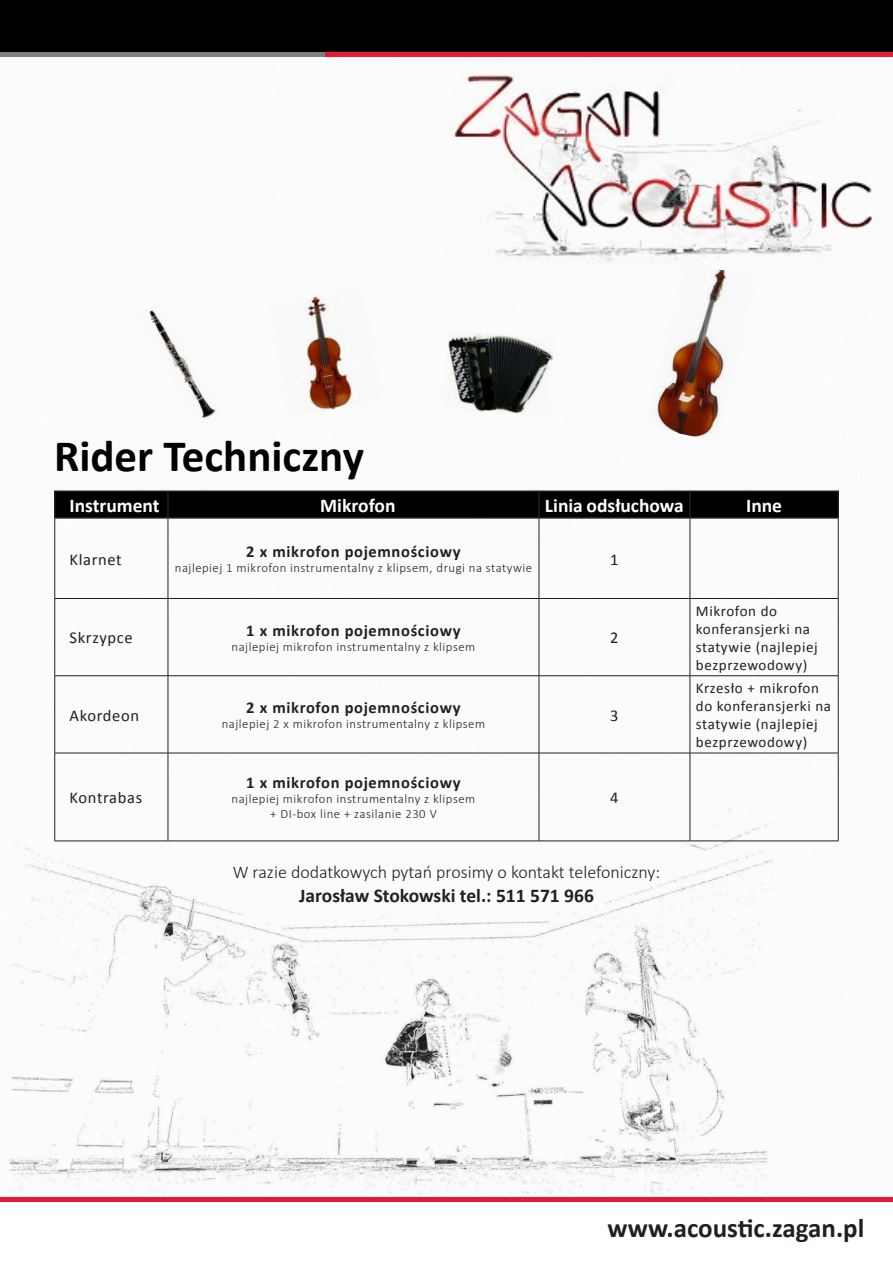
<style>
.page{position:relative;width:893px;height:1263px;background:#fff}
.page>*{position:absolute;margin:0;border:0;box-sizing:border-box;transform-origin:0 0}
.t1{font:700 45px "Calibri";color:#000}
.t2{font:700 27px "Calibri";color:#231f20}
.t3{font:700 19.5px "Calibri";color:#fff}
.t4{font:700 19.5px "Calibri";color:#231f20}
.t5{font:300 18px "Calibri";color:#231f20}
.t6{font:700 16.5px "Calibri";letter-spacing:.04em;color:#231f20}
.t7{font:16.5px "Calibri";letter-spacing:.04em;color:#231f20}
.t8{font:15px/18px "Calibri";letter-spacing:.04em;color:#231f20}
.t9{font:300 12.75px/15.3px "Calibri";letter-spacing:.04em;color:#231f20;text-align:center}
</style>
<div class="page">
<div style="left:0;top:51px;width:326px;height:6px;background:#808080"></div>
<div style="left:326px;top:51px;width:567px;height:6px;background:#e51836"></div>
<div style="left:0;top:1197px;width:893px;height:5px;background:#e51836"></div>
<img style="left:8px;top:743px;width:769px;height:450px">
<img style="left:451px;top:74px;width:423px;height:188px">
<div style="left:0;top:0;width:893px;height:51px;background:#000"></div>
<div style="left:56px;top:492px;width:781px;height:25px;background:#000"></div>
<hr style="left:54px;top:490px;width:114px;height:2px;background:#231f20">
<hr style="left:54px;top:492px;width:2px;height:25px;background:#231f20">
<hr style="left:168px;top:490px;width:371px;height:2px;background:#231f20">
<hr style="left:167px;top:492px;width:2px;height:25px;background:#231f20">
<hr style="left:539px;top:490px;width:151px;height:2px;background:#231f20">
<hr style="left:538px;top:492px;width:2px;height:25px;background:#231f20">
<hr style="left:690px;top:490px;width:149px;height:2px;background:#231f20">
<hr style="left:689px;top:492px;width:2px;height:25px;background:#231f20">
<hr style="left:837px;top:492px;width:2px;height:25px;background:#231f20">
<hr style="left:54px;top:517px;width:114px;height:2px;background:#231f20">
<hr style="left:168px;top:517px;width:371px;height:2px;background:#231f20">
<hr style="left:539px;top:517px;width:151px;height:2px;background:#231f20">
<hr style="left:690px;top:517px;width:149px;height:2px;background:#231f20">
<hr style="left:54px;top:519px;width:1px;height:79px;background:#231f20">
<hr style="left:168px;top:519px;width:1px;height:79px;background:#231f20">
<hr style="left:539px;top:519px;width:1px;height:79px;background:#231f20">
<hr style="left:690px;top:519px;width:1px;height:79px;background:#231f20">
<hr style="left:838px;top:519px;width:1px;height:79px;background:#231f20">
<hr style="left:55px;top:598px;width:113px;height:1px;background:#231f20">
<hr style="left:54px;top:599px;width:1px;height:76px;background:#231f20">
<hr style="left:168px;top:598px;width:371px;height:1px;background:#231f20">
<hr style="left:168px;top:599px;width:1px;height:76px;background:#231f20">
<hr style="left:539px;top:598px;width:151px;height:1px;background:#231f20">
<hr style="left:539px;top:599px;width:1px;height:76px;background:#231f20">
<hr style="left:690px;top:598px;width:148px;height:1px;background:#231f20">
<hr style="left:690px;top:599px;width:1px;height:76px;background:#231f20">
<hr style="left:838px;top:599px;width:1px;height:76px;background:#231f20">
<hr style="left:55px;top:675px;width:113px;height:1px;background:#231f20">
<hr style="left:54px;top:676px;width:1px;height:77px;background:#231f20">
<hr style="left:168px;top:675px;width:371px;height:1px;background:#231f20">
<hr style="left:168px;top:676px;width:1px;height:77px;background:#231f20">
<hr style="left:539px;top:675px;width:151px;height:1px;background:#231f20">
<hr style="left:539px;top:676px;width:1px;height:77px;background:#231f20">
<hr style="left:690px;top:675px;width:148px;height:1px;background:#231f20">
<hr style="left:690px;top:676px;width:1px;height:77px;background:#231f20">
<hr style="left:838px;top:676px;width:1px;height:77px;background:#231f20">
<hr style="left:55px;top:753px;width:113px;height:1px;background:#231f20">
<hr style="left:54px;top:753px;width:1px;height:88px;background:#231f20">
<hr style="left:168px;top:753px;width:371px;height:1px;background:#231f20">
<hr style="left:168px;top:753px;width:1px;height:88px;background:#231f20">
<hr style="left:539px;top:753px;width:151px;height:1px;background:#231f20">
<hr style="left:539px;top:753px;width:1px;height:88px;background:#231f20">
<hr style="left:690px;top:753px;width:148px;height:1px;background:#231f20">
<hr style="left:690px;top:753px;width:1px;height:88px;background:#231f20">
<hr style="left:838px;top:753px;width:1px;height:88px;background:#231f20">
<hr style="left:55px;top:841px;width:113px;height:1px;background:#231f20">
<hr style="left:168px;top:841px;width:371px;height:1px;background:#231f20">
<hr style="left:539px;top:841px;width:151px;height:1px;background:#231f20">
<hr style="left:690px;top:841px;width:148px;height:1px;background:#231f20">
<img style="left:647px;top:261px;width:109px;height:178px">
<img style="left:302px;top:296px;width:51px;height:115px">
<img style="left:149px;top:310px;width:67px;height:109px">
<img style="left:448px;top:333px;width:105px;height:82px">
<p class="t1" style="left:54px;top:424px;width:311px">Rider Techniczny</p>
<p class="t3" style="left:70px;top:492px;width:92px">Instrument</p>
<p class="t3" style="left:320px;top:492px;width:77px">Mikrofon</p>
<p class="t3" style="left:545px;top:492px;width:140px">Linia odsłuchowa</p>
<p class="t3" style="left:746px;top:492px;width:37px">Inne</p>
<p class="t7" style="left:70px;top:548px;width:54px">Klarnet</p>
<p class="t6" style="left:246px;top:540px;width:216px">2 x mikrofon pojemnościowy</p>
<p class="t9" style="left:175px;top:560px;width:359px">najlepiej 1 mikrofon instrumentalny z klipsem, drugi na statywie</p>
<p class="t7" style="left:70px;top:626px;width:65px">Skrzypce</p>
<p class="t6" style="left:246px;top:618px;width:216px">1 x mikrofon pojemnościowy</p>
<p class="t9" style="left:232px;top:639px;width:245px">najlepiej mikrofon instrumentalny z klipsem</p>
<p class="t7" style="left:70px;top:704px;width:71px">Akordeon</p>
<p class="t6" style="left:246px;top:696px;width:216px">2 x mikrofon pojemnościowy</p>
<p class="t9" style="left:222px;top:716px;width:265px">najlepiej 2 x mikrofon instrumentalny z klipsem</p>
<p class="t7" style="left:610px;top:548px;width:10px">1</p>
<p class="t7" style="left:610px;top:626px;width:10px">2</p>
<p class="t7" style="left:610px;top:704px;width:10px">3</p>
<p class="t7" style="left:70px;top:786px;width:74px">Kontrabas</p>
<p class="t6" style="left:246px;top:771px;width:216px">1 x mikrofon pojemnościowy</p>
<p class="t9" style="left:232px;top:791px;width:245px">najlepiej mikrofon instrumentalny z klipsem + DI-box line + zasilanie 230 V</p>
<p class="t7" style="left:610px;top:786px;width:10px">4</p>
<p class="t5" style="left:233px;top:861px;width:429px">W razie dodatkowych pytań prosimy o kontakt telefoniczny:</p>
<p class="t4" style="left:299px;top:881px;width:296px">Jarosław Stokowski tel.: 511 571 966</p>
<p class="t8" style="left:696px;top:601px;width:123px">Mikrofon do konferansjerki na statywie (najlepiej bezprzewodowy)</p>
<p class="t8" style="left:696px;top:679px;width:137px">Krzesło + mikrofon do konferansjerki na statywie (najlepiej bezprzewodowy)</p>
<p class="t2" style="left:607px;top:1209px;width:258px">www.acoustic.zagan.pl</p>
</div>
